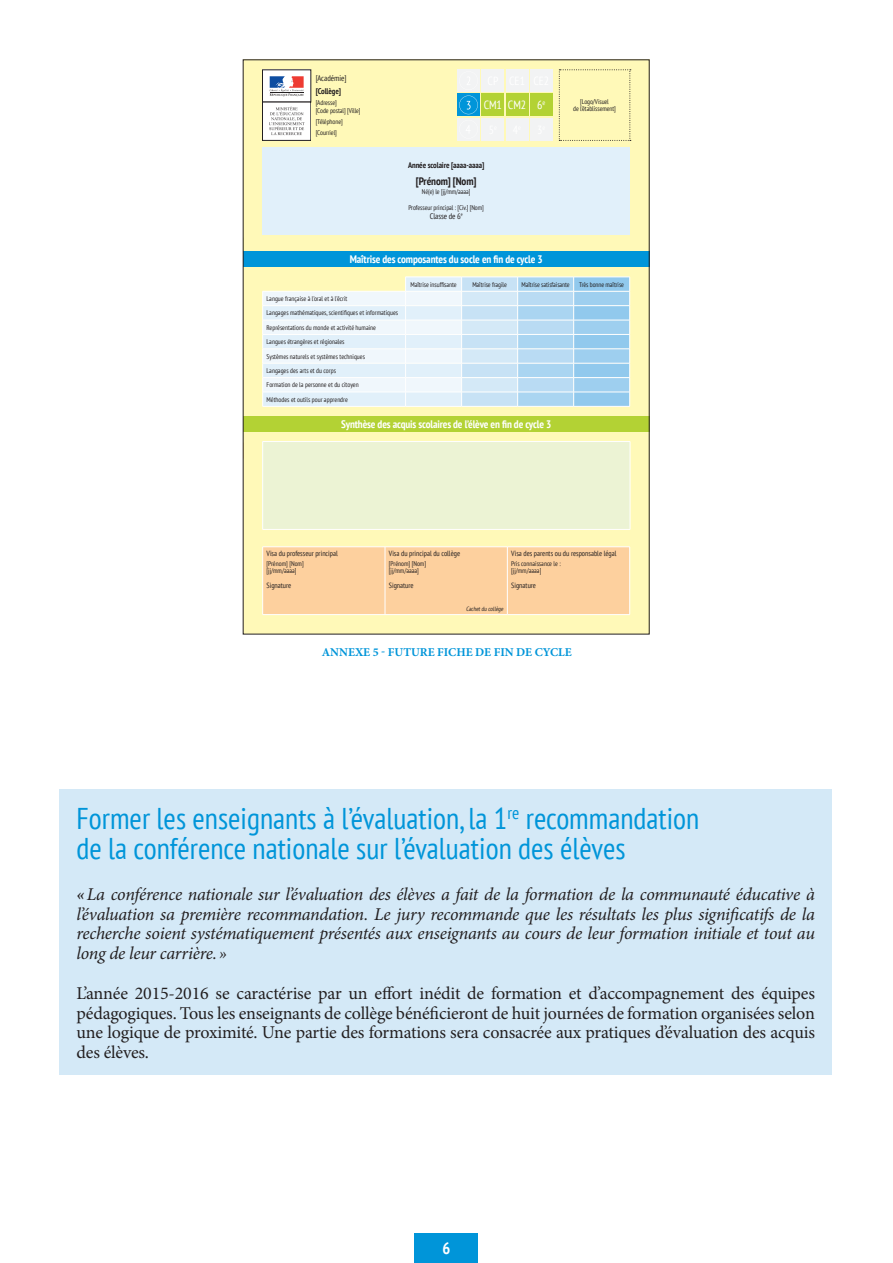
<style>
.page{position:relative;width:893px;height:1263px;background:#fff}
.page>*{position:absolute;margin:0;border:0;box-sizing:border-box;transform-origin:0 0}
.t1{font:condensed 30px/30px "PT Sans";color:#0095d9}
.t2{font:italic 18px/19.5px "Minion Pro";letter-spacing:-.02em;color:#231f20;text-align:justify}
.t3{font:18px/19.5px "Minion Pro";letter-spacing:-.01em;color:#231f20;text-align:justify}
.t4{font:700 condensed 16.5px "PT Sans";color:#fff}
.t5{font:700 12px "Minion Pro";color:#0095d9}
.t6{font:condensed 11.85px "PT Sans";color:#fff}
.t7{font:700 condensed 10.95px "PT Sans";letter-spacing:-.01em;color:#fff}
.t8{font:700 condensed 10.95px "PT Sans";letter-spacing:-.01em;color:#231f20}
.t9{font:700 condensed 8.25px "PT Sans";letter-spacing:-.01em;color:#231f20}
.t10{font:condensed 8.25px "PT Sans";letter-spacing:-.01em;color:#231f20}
.t11{font:condensed 7.5px "PT Sans";color:#231f20}
.t12{font:condensed 6.75px/14.4px "PT Sans";color:#231f20}
.t13{font:condensed 6.15px "PT Sans";color:#231f20}
.s1{font-weight:600}
</style>
<div class="page">
<div style="left:415px;top:1233px;width:63px;height:30px;background:#0095d9"></div>
<div style="left:60px;top:790px;width:772px;height:285px;background:#d4e9f7"></div>
<div style="left:243px;top:60px;width:406px;height:574px;background:#fff9b8"></div>
<div style="left:262px;top:70px;width:49px;height:32px;background:#fff"></div>
<svg style="left:269px;top:76px;width:35px;height:20px"></svg>
<hr style="left:270px;top:92px;width:34px;height:1px;background:#231f20">
<div style="left:262px;top:102px;width:49px;height:38px;background:#fff"></div>
<svg style="left:269px;top:107px;width:35px;height:28px"></svg>
<div style="left:262px;top:147px;width:368px;height:87px;background:#e1f0fa"></div>
<svg style="left:559px;top:69px;width:72px;height:72px"></svg>
<div style="left:243px;top:252px;width:406px;height:15px;background:#0095d9"></div>
<hr style="left:262px;top:406px;width:144px;height:1px;background:#fff">
<hr style="left:406px;top:406px;width:56px;height:1px;background:#fff">
<hr style="left:462px;top:406px;width:56px;height:1px;background:#fff">
<hr style="left:518px;top:406px;width:56px;height:1px;background:#fff">
<hr style="left:574px;top:406px;width:56px;height:1px;background:#fff">
<svg style="left:262px;top:277px;width:368px;height:129px;background:#d3e9f4"></svg>
<hr style="left:262px;top:291px;width:144px;height:1px;background:#fff">
<div style="left:243px;top:416px;width:406px;height:15px;background:#b3d234"></div>
<div style="left:263px;top:441px;width:367px;height:88px;background:#ecf3d4"></div>
<hr style="left:262px;top:441px;width:368px;height:1px;background:#fff">
<hr style="left:262px;top:442px;width:1px;height:87px;background:#fff">
<hr style="left:630px;top:442px;width:1px;height:87px;background:#fff">
<hr style="left:262px;top:529px;width:368px;height:1px;background:#fff">
<div style="left:263px;top:547px;width:366px;height:67px;background:#fdd09e"></div>
<hr style="left:262px;top:546px;width:123px;height:1px;background:#fff">
<hr style="left:262px;top:547px;width:1px;height:67px;background:#fff">
<hr style="left:385px;top:546px;width:122px;height:1px;background:#fff">
<hr style="left:385px;top:547px;width:1px;height:67px;background:#fff">
<hr style="left:507px;top:546px;width:123px;height:1px;background:#fff">
<hr style="left:507px;top:547px;width:1px;height:67px;background:#fff">
<hr style="left:629px;top:547px;width:1px;height:67px;background:#fff">
<hr style="left:262px;top:614px;width:123px;height:1px;background:#fff">
<hr style="left:385px;top:614px;width:122px;height:1px;background:#fff">
<hr style="left:507px;top:614px;width:123px;height:1px;background:#fff">
<div style="left:457px;top:69px;width:23px;height:23px;background:#f2f3f4"></div>
<div style="left:457px;top:94px;width:23px;height:22px;background:#0095d9"></div>
<svg style="left:459px;top:96px;width:19px;height:18px"></svg>
<div style="left:457px;top:118px;width:23px;height:22px;background:#f2f3f4"></div>
<div style="left:482px;top:69px;width:22px;height:23px;background:#f2f3f4"></div>
<div style="left:482px;top:94px;width:22px;height:22px;background:#b3d234"></div>
<div style="left:482px;top:118px;width:22px;height:22px;background:#f2f3f4"></div>
<div style="left:506px;top:69px;width:22px;height:23px;background:#f2f3f4"></div>
<div style="left:506px;top:94px;width:22px;height:22px;background:#b3d234"></div>
<div style="left:506px;top:118px;width:22px;height:22px;background:#f2f3f4"></div>
<div style="left:530px;top:69px;width:22px;height:23px;background:#f2f3f4"></div>
<div style="left:530px;top:94px;width:22px;height:22px;background:#b3d234"></div>
<div style="left:530px;top:118px;width:22px;height:22px;background:#f2f3f4"></div>
<p class="t10" style="left:316px;top:73px;width:32px">[Académie]</p>
<p class="t9" style="left:316px;top:85px;width:27px">[Collège]</p>
<p class="t12" style="left:316px;top:99px;width:47px;line-height:7.5px">[Adresse]<br>[Code postal] [Ville]</p>
<p class="t12" style="left:316px;top:116px;width:29px;line-height:11.4px">[Téléphone] [Courriel]</p>
<h3 class="t6" style="left:484px;top:98px;width:20px">CM1</h3>
<h3 class="t6" style="left:508px;top:98px;width:20px">CM2</h3>
<h3 class="t6" style="left:537px;top:98px;width:10px">6<sup>e</sup></h3>
<p class="t9" style="left:408px;top:160px;width:78px">Année scolaire [aaaa-aaaa]</p>
<h3 class="t8" style="left:416px;top:174px;width:62px">[Prénom] [Nom]</h3>
<p class="t12" style="left:422px;top:184px;width:50px">Né(e) le [jj/mm/aaaa]</p>
<p class="t12" style="left:408px;top:201px;width:77px">Professeur principal : [Civ.] [Nom]</p>
<p class="t10" style="left:430px;top:211px;width:34px">Classe de 6<sup>e</sup></p>
<p class="t12" style="left:573px;top:98px;width:44px;line-height:7.5px;text-align:center">[Logo/Visuel<br>de l’établissement]</p>
<h3 class="t7" style="left:350px;top:252px;width:194px">Maîtrise des composantes du socle en fin de cycle 3</h3>
<p class="t12" style="left:410px;top:277px;width:48px">Maîtrise insuffisante</p>
<p class="t12" style="left:472px;top:277px;width:36px">Maîtrise fragile</p>
<p class="t12" style="left:522px;top:277px;width:50px">Maîtrise satisfaisante</p>
<p class="t12" style="left:579px;top:277px;width:46px">Très bonne maîtrise</p>
<p class="t12" style="left:267px;top:291px;width:133px">Langue française à l’oral et à l’écrit<br>Langages mathématiques, scientifiques et informatiques Représentations du monde et activité humaine<br>Langues étrangères et régionales<br>Systèmes naturels et systèmes techniques<br>Langages des arts et du corps<br>Formation de la personne et du citoyen<br>Méthodes et outils pour apprendre</p>
<h3 class="t7" style="left:341px;top:417px;width:212px">Synthèse des acquis scolaires de l’élève en fin de cycle 3</h3>
<p class="t11" style="left:267px;top:549px;width:73px">Visa du professeur principal</p>
<p class="t12" style="left:267px;top:559px;width:39px;line-height:7.5px">[Prénom] [Nom] [jj/mm/aaaa]</p>
<p class="t11" style="left:267px;top:581px;width:26px">Signature</p>
<p class="t11" style="left:389px;top:549px;width:73px">Visa du principal du collège</p>
<p class="t12" style="left:389px;top:559px;width:39px;line-height:7.5px">[Prénom] [Nom] [jj/mm/aaaa]</p>
<p class="t11" style="left:389px;top:581px;width:26px">Signature</p>
<p class="t11" style="left:511px;top:549px;width:107px">Visa des parents ou du responsable légal</p>
<p class="t12" style="left:511px;top:559px;width:51px;line-height:7.5px">Pris connaissance le : [jj/mm/aaaa]</p>
<p class="t11" style="left:511px;top:581px;width:26px">Signature</p>
<p class="t13" style="left:466px;top:605px;width:40px">Cachetdu collège</p>
<h3 class="t5" style="left:322px;top:644px;width:251px">ANNEXE 5 - FUTURE FICHE DE FIN DE CYCLE</h3>
<h1 class="t1" style="left:77px;top:803px;width:624px">Former les enseignants à l’évaluation, la 1<sup>re</sup> recommandation de la conférence nationale sur l’évaluation des élèves</h1>
<p class="t2" style="left:77px;top:884px;width:740px"><span class="s1">«</span>La conférence nationale sur l’évaluation des élèves a fait de la formation de la communauté éducative à l’évaluation sa première recommandation. Le jury recommande que les résultats les plus significatifs de la recherche soient systématiquement présentés aux enseignants au cours de leur formation initiale et tout au long de leur carrière.»</p>
<p class="t3" style="left:77px;top:984px;width:740px">L’année 2015-2016 se caractérise par un effort inédit de formation et d’accompagnement des équipes pédagogiques. Tous les enseignants de collège bénéficieront de huit journées de formation organisées selon une logique de proximité. Une partie des formations sera consacrée aux pratiques d’évaluation des acquis des élèves.</p>
<h3 class="t4" style="left:443px;top:1238px;width:9px">6</h3>
</div>
